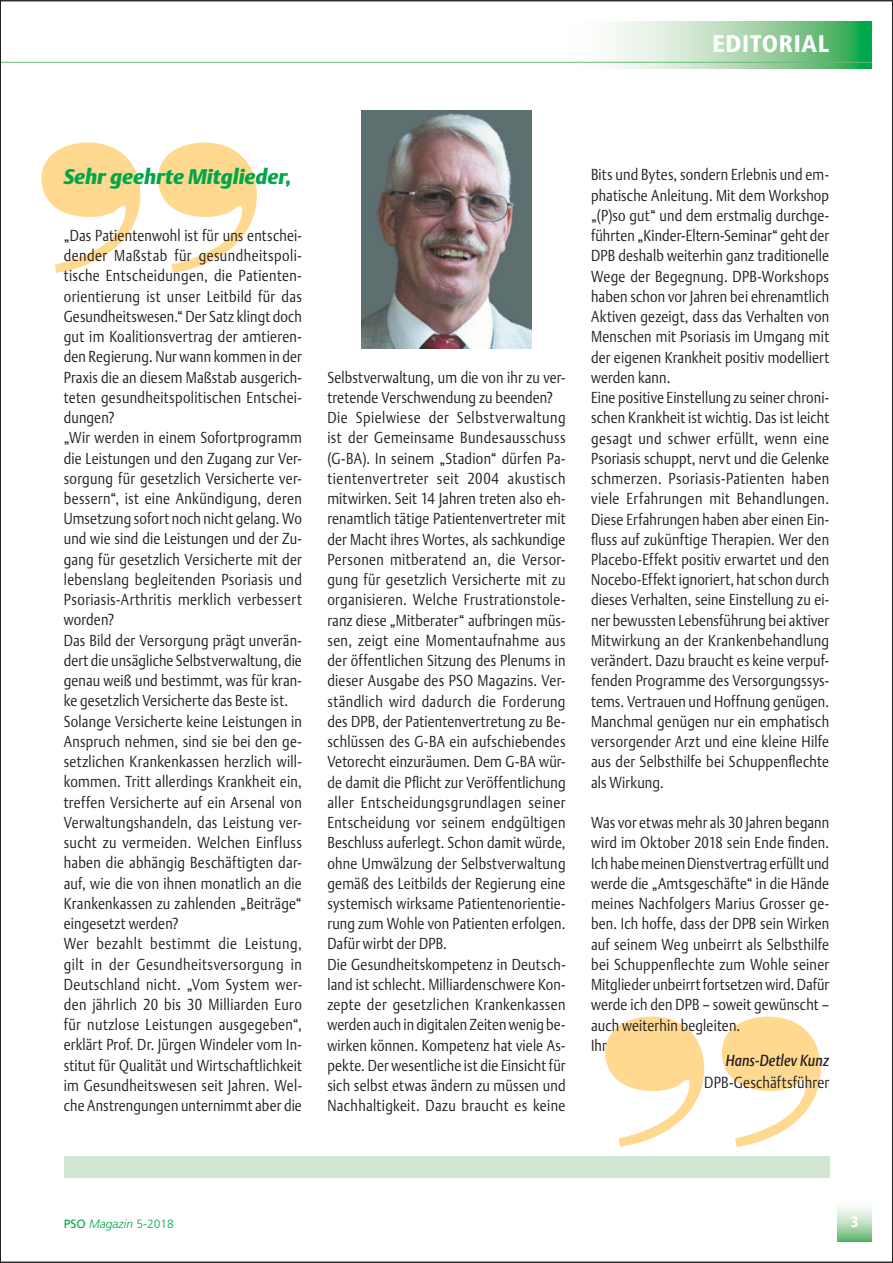
<style>
.page{position:relative;width:893px;height:1263px;background:#fff}
.page>*{position:absolute;margin:0;border:0;box-sizing:border-box;transform-origin:0 0}
.t1{font:900 condensed 24px "Frutiger";letter-spacing:.025em;color:#fff}
.t2{font:italic 21px "DTL Argo T Black";color:#00a649}
.t3{font:15.9px "DTL Argo T Light";letter-spacing:.015em;color:#231f20;scale:.85 1}
.t4{font:italic 15.9px "DTL Argo T Medium";letter-spacing:.015em;color:#231f20;scale:.85 1}
.t5{font:15.75px/20.2px "DTL Argo T Light";letter-spacing:.015em;color:#231f20;scale:.85 1}
.t6{font:900 condensed 15px "Frutiger";color:#fff}
.t7{font:italic 300 12px "Frutiger";color:#00a649}
.s1{font-weight:400;font-style:normal}
.s2{font-style:normal}
</style>
<div class="page">
<div style="left:64px;top:1156px;width:765px;height:22px;background:#d0e6d0"></div>
<svg style="left:41px;top:143px;width:216px;height:130px"></svg>
<svg style="left:605px;top:1017px;width:215px;height:130px"></svg>
<img style="left:837px;top:1207px;width:34px;height:34px">
<img style="left:557px;top:22px;width:314px;height:46px">
<hr style="left:0;top:62px;width:871px;height:1px;background:#67b976">
<img style="left:361px;top:111px;width:170px;height:238px">
<h1 class="t1" style="left:712px;top:34px;width:118px">EDITORIAL</h1>
<h2 class="t2" style="left:64px;top:167px;width:229px">Sehr geehrte Mitglieder,</h2>
<p class="t5" style="left:64px;top:226px;width:282px">„Das Patientenwohl ist für uns entschei&shy;dender Maßstab für gesundheitspoli&shy;tische Entscheidungen, die Patienten&shy;orientierung ist unser Leitbild für das Gesundheitswesen.“ Der Satz klingt doch gut im Koalitionsvertrag der amtieren&shy;den Regierung. Nur wann kommen in der Praxis die an diesem Maßstab ausgerich&shy;teten gesundheitspolitischen Entschei&shy;dungen?<br>„Wir werden in einem Sofortprogramm die Leistungen und den Zugang zur Ver&shy;sorgung für gesetzlich Versicherte ver&shy;bessern“, ist eine Ankündigung, deren Umsetzung sofort noch nicht gelang. Wo und wie sind die Leistungen und der Zu&shy;gang für gesetzlich Versicherte mit der lebenslang begleitenden Psoriasis und Psoriasis-Arthritis merklich verbessert worden?<br>Das Bild der Versorgung prägt unverän&shy;dert die unsägliche Selbstverwaltung, die genau weiß und bestimmt, was für kran&shy;ke gesetzlich Versicherte das Beste ist.<br>Solange Versicherte keine Leistungen in Anspruch nehmen, sind sie bei den ge&shy;setzlichen Krankenkassen herzlich will&shy;kommen. Tritt allerdings Krankheit ein, treffen Versicherte auf ein Arsenal von Verwaltungshandeln, das Leistung ver&shy;sucht zu vermeiden. Welchen Einfluss haben die abhängig Beschäftigten dar&shy;auf, wie die von ihnen monatlich an die Krankenkassen zu zahlenden „Beiträge“ eingesetzt werden?<br>Wer bezahlt bestimmt die Leistung, gilt in der Gesundheitsversorgung in Deutschland nicht. „Vom System wer&shy;den jährlich 20 bis 30 Milliarden Euro für nutzlose Leistungen ausgegeben“, erklärt Prof. Dr. Jürgen Windeler vom In&shy;stitut für Qualität und Wirtschaftlichkeit im Gesundheitswesen seit Jahren. Wel&shy;che Anstrengungen unternimmt aber die</p>
<p class="t5" style="left:327px;top:368px;width:282px">Selbstverwaltung, um die von ihr zu ver&shy;tretende Verschwendung zu beenden?<br>Die Spielwiese der Selbstverwaltung ist der Gemeinsame Bundesausschuss (G-BA). In seinem „Stadion“ dürfen Pa&shy;tientenvertreter seit 2004 akustisch mitwirken. Seit 14 Jahren treten also eh&shy;renamtlich tätige Patientenvertreter mit der Macht ihres Wortes, als sachkundige Personen mitberatend an, die Versor&shy;gung für gesetzlich Versicherte mit zu organisieren. Welche Frustrationstole&shy;ranz diese „Mitberater“ aufbringen müs&shy;sen, zeigt eine Momentaufnahme aus der öffentlichen Sitzung des Plenums in dieser Ausgabe des PSO Magazins. Ver&shy;ständlich wird dadurch die Forderung des DPB, der Patientenvertretung zu Be&shy;schlüssen des G-BA ein aufschiebendes Vetorecht einzuräumen. Dem G-BA wür&shy;de damit die Pflicht zur Veröffentlichung aller Entscheidungsgrundlagen seiner Entscheidung vor seinem endgültigen Beschluss auferlegt. Schon damit würde, ohne Umwälzung der Selbstverwaltung gemäß des Leitbilds der Regierung eine systemisch wirksame Patientenorientie&shy;rung zum Wohle von Patienten erfolgen.<br>Dafür wirbt der DPB.<br>Die Gesundheitskompetenz in Deutsch&shy;land ist schlecht. Milliardenschwere Kon&shy;zepte der gesetzlichen Krankenkassen werden auch in digitalen Zeiten wenig be&shy;wirken können. Kompetenz hat viele As&shy;pekte. Der wesentliche ist die Einsicht für sich selbst etwas ändern zu müssen und Nachhaltigkeit. Dazu braucht es keine</p>
<p class="t5" style="left:591px;top:166px;width:282px">Bits und Bytes, sondern Erlebnis und em&shy;phatische Anleitung. Mit dem Workshop „(P)so gut“ und dem erstmalig durchge&shy;führten „Kinder-Eltern-Seminar“ geht der DPB deshalb weiterhin ganz traditionelle Wege der Begegnung. DPB-Workshops haben schon vor Jahren bei ehrenamtlich Aktiven gezeigt, dass das Verhalten von Menschen mit Psoriasis im Umgang mit der eigenen Krankheit positiv modelliert werden kann.<br>Eine positive Einstellung zu seiner chroni&shy;schen Krankheit ist wichtig. Das ist leicht gesagt und schwer erfüllt, wenn eine Psoriasis schuppt, nervt und die Gelenke schmerzen. Psoriasis-Patienten haben viele Erfahrungen mit Behandlungen.<br>Diese Erfahrungen haben aber einen Ein&shy;fluss auf zukünftige Therapien. Wer den Placebo-Effekt positiv erwartet und den Nocebo-Effekt ignoriert, hat schon durch dieses Verhalten, seine Einstellung zu ei&shy;ner bewussten Lebensführung bei aktiver Mitwirkung an der Krankenbehandlung verändert. Dazu braucht es keine verpuf&shy;fenden Programme des Versorgungssys&shy;tems. Vertrauen und Hoffnung genügen.<br>Manchmal genügen nur ein emphatisch versorgender Arzt und eine kleine Hilfe aus der Selbsthilfe bei Schuppenflechte als Wirkung.</p>
<p class="t5" style="left:591px;top:813px;width:282px">Was vor etwas mehr als 30 Jahren begann wird im Oktober 2018 sein Ende finden.<br>Ich habe meinen Dienstvertrag erfüllt und werde die „Amtsgeschäfte“ in die Hände meines Nachfolgers Marius Grosser ge&shy;ben. Ich hoffe, dass der DPB sein Wirken auf seinem Weg unbeirrt als Selbsthilfe bei Schuppenflechte zum Wohle seiner Mitglieder unbeirrt fortsetzen wird. Dafür werde ich den DPB – soweit gewünscht – auch weiterhin begleiten.<br>Ihr</p>
<p class="t4" style="left:725px;top:1053px;width:123px">Hans-Detlev Kunz</p>
<p class="t3" style="left:704px;top:1074px;width:148px">DPB-Geschäftsführer</p>
<p class="t7" style="left:64px;top:1219px;width:111px"><span class="s1">PSO</span> Magazin <span class="s2">5-2018</span></p>
<p class="t6" style="left:850px;top:1216px;width:9px">3</p>
</div>
